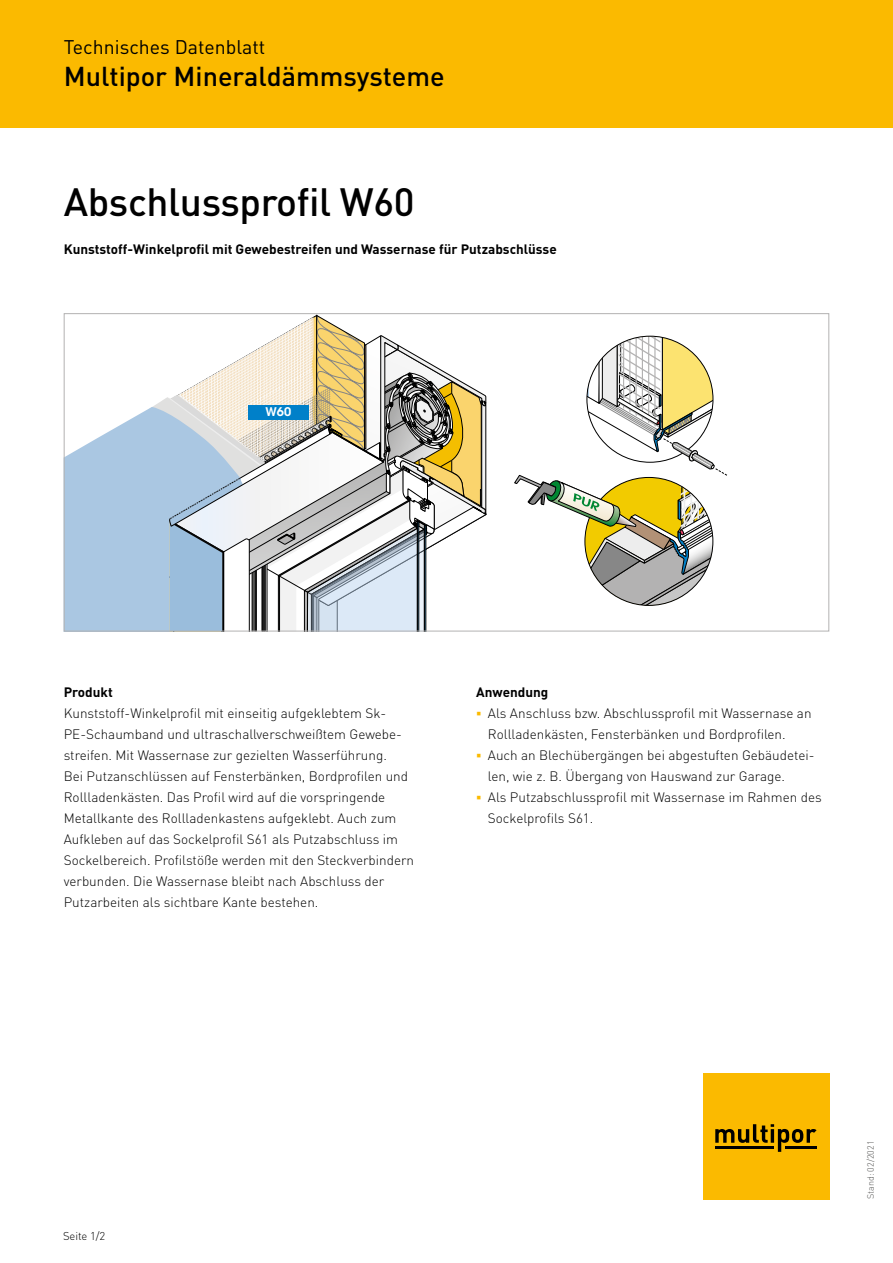
<style>
.page{position:relative;width:893px;height:1263px;background:#fff}
.page>*{position:absolute;margin:0;border:0;box-sizing:border-box;transform-origin:0 0}
.t1{font:500 39px "DIN";letter-spacing:-.01em;color:#000}
.t2{font:500 27px "DIN";color:#000}
.t3{font:19.5px "DIN";color:#000}
.t4{font:300 13.5px/21px "DIN";color:#000}
.t5{font:700 13.5px "DIN";color:#000}
.t6{font:600 11.85px "ITC Avant Garde Std";color:#fff}
.t7{font:300 11.25px "DIN";letter-spacing:-.01em;color:#000}
.t8{font:300 9px "DIN";color:#575756}
.s1{color:#fbba00}
</style>
<div class="page">
<div style="left:0;top:0;width:893px;height:128px;background:#fbba00"></div>
<div style="left:703px;top:1073px;width:126px;height:126px;background:#fbba00"></div>
<svg style="left:715px;top:1124px;width:101px;height:28px"></svg>
<hr style="left:715px;top:1146px;width:59px;height:2px;background:#000">
<hr style="left:785px;top:1146px;width:31px;height:2px;background:#000">
<svg style="left:514px;top:336px;width:213px;height:269px"></svg>
<svg style="left:66px;top:315px;width:421px;height:314px"></svg>
<div style="left:248px;top:405px;width:61px;height:14px;background:#0080c9"></div>
<h3 class="t3" style="left:64px;top:35px;width:203px">Technisches Datenblatt</h3>
<h2 class="t2" style="left:64px;top:59px;width:382px">Multipor Mineraldämmsysteme</h2>
<h1 class="t1" style="left:64px;top:177px;width:352px">Abschlussprofil W60</h1>
<p class="t5" style="left:64px;top:240px;width:494px">Kunststoff-Winkelprofil mit Gewebestreifen und Wassernase für Putzabschlüsse</p>
<p class="t6" style="left:265px;top:404px;width:28px">W60</p>
<p class="t5" style="left:64px;top:683px;width:51px">Produkt</p>
<p class="t4" style="left:64px;top:702px;width:352px">Kunststoff-Winkelprofil mit einseitig aufgeklebtem Sk-PE-Schaumband und ultraschallverschweißtem Gewebe&shy;streifen. Mit Wassernase zur gezielten Wasserführung.<br>Bei Putzanschlüssen auf Fensterbänken, Bordprofilen und Rollladenkästen. Das Profil wird auf die vorspringende Metallkante des Rollladenkastens aufgeklebt. Auch zum Aufkleben auf das Sockelprofil S61 als Putzabschluss im Sockelbereich. Profilstöße werden mit den Steckverbindern verbunden. Die Wassernase bleibt nach Abschluss der Putzarbeiten als sichtbare Kante bestehen.</p>
<p class="t5" style="left:476px;top:683px;width:74px">Anwendung</p>
<p class="t4" style="left:488px;top:702px;width:325px;text-indent:-12px"><span class="s1">▪</span> Als Anschluss bzw. Abschlussprofil mit Wassernase an<br>Rollladenkästen, Fensterbänken und Bordprofilen.</p>
<p class="t4" style="left:488px;top:744px;width:328px;text-indent:-12px"><span class="s1">▪</span> Auch an Blechübergängen bei abgestuften Gebäudetei&shy;len, wie z. B. Übergang von Hauswand zur Garage.</p>
<p class="t4" style="left:488px;top:786px;width:335px;text-indent:-12px"><span class="s1">▪</span> Als Putzabschlussprofil mit Wassernase im Rahmen des<br>Sockelprofils S61.</p>
<p class="t7" style="left:63px;top:1229px;width:44px">Seite 1/2</p>
<p class="t8" style="left:865px;top:1199px;width:60px;rotate:-90deg">Stand: 02/2021</p>
</div>
